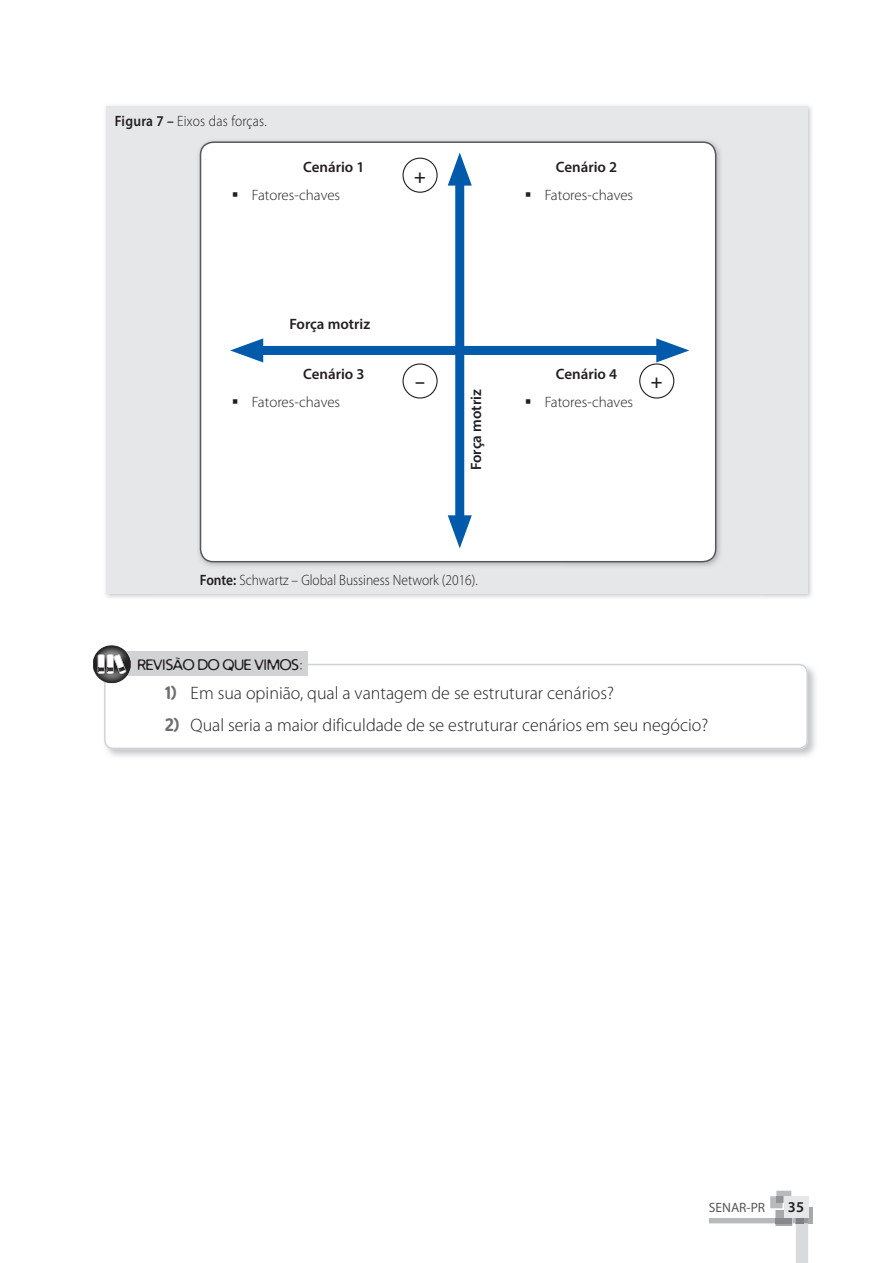
<style>
.page{position:relative;width:893px;height:1263px;background:#fff}
.page>*{position:absolute;margin:0;border:0;box-sizing:border-box;transform-origin:0 0}
.t1{font:600 19.65px "Myriad Pro";color:#231f20}
.t2{font:300 18px "Myriad Pro";color:#231f20}
.t3{font:300 15px "Myriad Pro";color:#231f20}
.t4{font:600 15px "Myriad Pro";color:#231f20}
.t5{font:300 15px "Myriad Pro";color:#231f20;scale:.9 1}
.t6{font:300 15px "Myriad Pro";letter-spacing:.02em;color:#231f20;scale:.9 1}
.t7{font:15px "Distro";color:#231f20}
.t8{font:13.5px "Myriad Pro";color:#57585a}
.s1{font-weight:600}
.s2{font-family:"Stag Sans Round";font-weight:500;color:#6c6d70}
</style>
<div class="page">
<div style="left:808px;top:1207px;width:5px;height:16px;background:#a7a8ac"></div>
<svg style="left:709px;top:1191px;width:99px;height:72px"></svg>
<div style="left:784px;top:1197px;width:24px;height:21px;background:#e6e7e9"></div>
<img style="left:105px;top:105px;width:707px;height:47px">
<img style="left:764px;top:152px;width:48px;height:446px">
<div style="left:106px;top:106px;width:702px;height:487px;background:#e6e7e9"></div>
<img style="left:199px;top:141px;width:522px;height:426px">
<div style="left:201px;top:142px;width:515px;height:420px;background:#fff;border-radius:13px"></div>
<div style="left:200px;top:141px;width:516px;height:421px;border:2px solid #57585a;border-radius:13px"></div>
<div style="left:455px;top:172px;width:9px;height:357px;background:#015aaa"></div>
<svg style="left:448px;top:152px;width:24px;height:34px"></svg>
<svg style="left:448px;top:515px;width:24px;height:33px"></svg>
<div style="left:249px;top:346px;width:421px;height:9px;background:#015aaa"></div>
<svg style="left:230px;top:338px;width:33px;height:24px"></svg>
<svg style="left:656px;top:338px;width:33px;height:24px"></svg>
<div style="left:402px;top:158px;width:36px;height:35px;border:1px solid #231f20;border-radius:50%"></div>
<div style="left:402px;top:363px;width:36px;height:36px;border:1px solid #231f20;border-radius:50%"></div>
<div style="left:639px;top:363px;width:35px;height:36px;border:1px solid #231f20;border-radius:50%"></div>
<svg style="left:104px;top:664px;width:704px;height:85px"></svg>
<div style="left:104px;top:651px;width:203px;height:25px;background:#d1d2d4"></div>
<svg style="left:93px;top:645px;width:38px;height:38px"></svg>
<img style="left:93px;top:645px;width:29px;height:38px">
<svg style="left:98px;top:654px;width:28px;height:20px"></svg>
<p class="t6" style="left:115px;top:113px;width:170px"><span class="s1">Figura 7 –</span> Eixos das forças.</p>
<p class="t4" style="left:303px;top:158px;width:63px">Cenário 1</p>
<p class="t4" style="left:556px;top:158px;width:63px">Cenário 2</p>
<p class="t1" style="left:414px;top:163px;width:13px">+</p>
<p class="t3" style="left:232px;top:187px;width:110px">▪ Fatores-chaves</p>
<p class="t3" style="left:525px;top:187px;width:110px">▪ Fatores-chaves</p>
<p class="t4" style="left:289px;top:314px;width:82px">Força motriz</p>
<p class="t4" style="left:303px;top:364px;width:63px">Cenário 3</p>
<p class="t4" style="left:556px;top:364px;width:63px">Cenário 4</p>
<p class="t1" style="left:415px;top:369px;width:11px">–</p>
<p class="t1" style="left:651px;top:369px;width:13px">+</p>
<p class="t4" style="left:467px;top:470px;width:82px;rotate:-90deg">Força motriz</p>
<p class="t3" style="left:232px;top:394px;width:110px">▪ Fatores-chaves</p>
<p class="t3" style="left:525px;top:394px;width:110px">▪ Fatores-chaves</p>
<p class="t5" style="left:200px;top:572px;width:310px"><span class="s1">Fonte:</span> Schwartz – Global Bussiness Network (2016).</p>
<p class="t7" style="left:137px;top:655px;width:167px">REVISÃO DO QUE VIMOS:</p>
<p class="t2" style="left:165px;top:683px;width:450px"><span class="s2">1)</span> Em sua opinião, qual a vantagem de se estruturar cenários?</p>
<p class="t2" style="left:165px;top:715px;width:545px"><span class="s2">2)</span> Qual seria a maior dificuldade de se estruturar cenários em seu negócio?</p>
<p class="t8" style="left:709px;top:1199px;width:58px">SENAR-PR</p>
<p class="t4" style="left:788px;top:1198px;width:18px">35</p>
</div>
